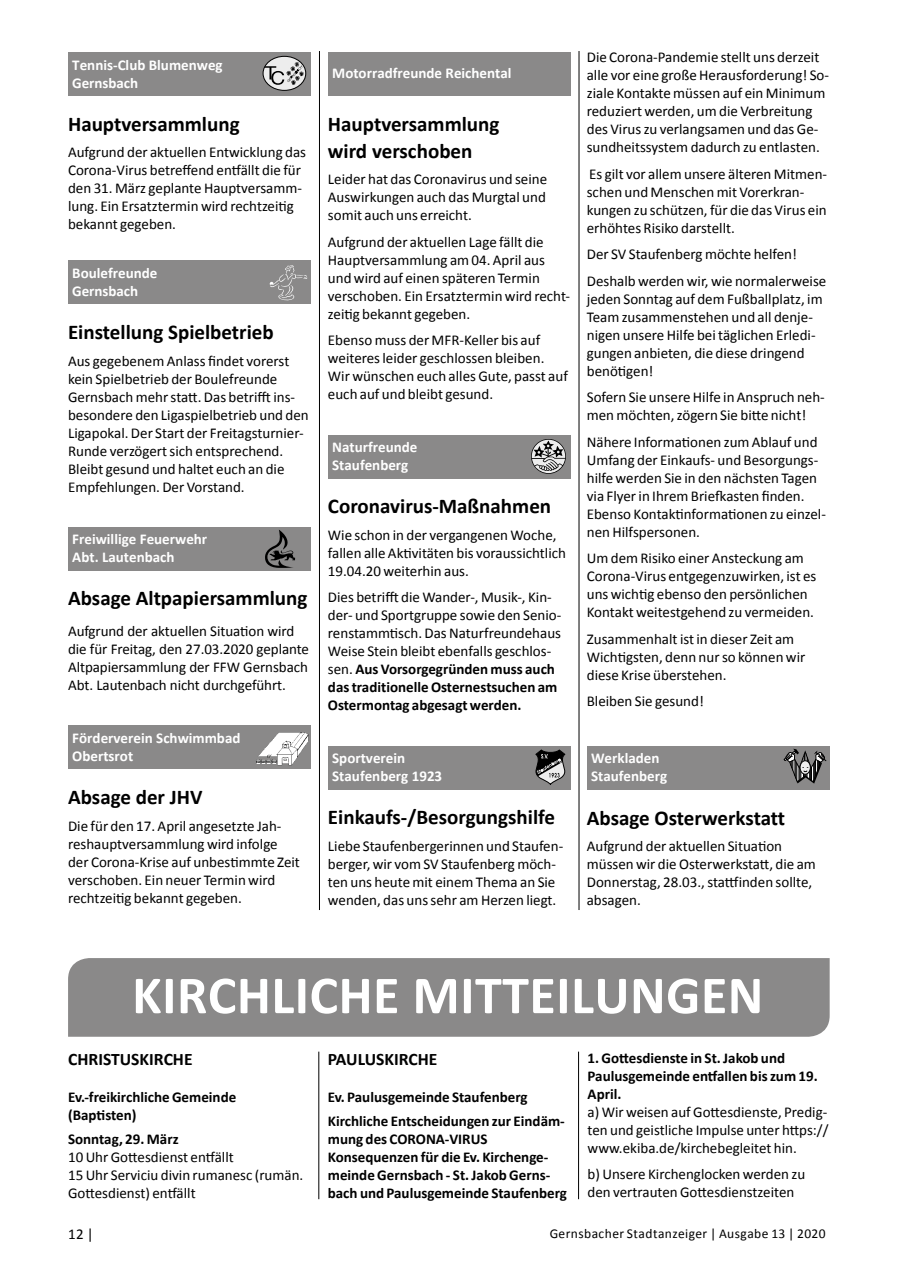
<style>
.page{position:relative;width:902px;height:1280px;background:#fff}
.page>*{position:absolute;margin:0;border:0;box-sizing:border-box;transform-origin:0 0}
.t1{font:700 54px "Calibri";letter-spacing:.01em;color:#fff}
.t2{font:700 21px/27px "Calibri";color:#000}
.t3{font:700 17.55px "Calibri";color:#000}
.t4{font:15px/18px "Calibri";color:#000}
.t5{font:700 15px/18px "Calibri";color:#000}
.t6{font:700 15px/18px "Calibri";color:#fff}
.t7{font:13.5px "Calibri";letter-spacing:.025em;color:#000}
.s1{font-weight:700}
</style>
<div class="page">
<hr style="left:578px;top:51px;width:1px;height:859px;background:#000">
<hr style="left:319px;top:51px;width:1px;height:859px;background:#000">
<div style="left:68px;top:53px;width:242px;height:43px;background:#8a8989"></div>
<svg style="left:263px;top:56px;width:43px;height:34px"></svg>
<div style="left:262px;top:56px;width:44px;height:35px;border:1px solid #000;border-radius:50%"></div>
<svg style="left:265px;top:62px;width:39px;height:23px"></svg>
<div style="left:68px;top:261px;width:242px;height:43px;background:#8a8989"></div>
<svg style="left:269px;top:265px;width:38px;height:36px"></svg>
<div style="left:68px;top:527px;width:242px;height:43px;background:#8a8989"></div>
<svg style="left:265px;top:530px;width:30px;height:38px"></svg>
<div style="left:68px;top:726px;width:242px;height:43px;background:#8a8989"></div>
<img style="left:256px;top:732px;width:53px;height:34px">
<div style="left:328px;top:53px;width:242px;height:43px;background:#8a8989"></div>
<div style="left:328px;top:435px;width:242px;height:43px;background:#8a8989"></div>
<svg style="left:531px;top:439px;width:35px;height:35px"></svg>
<svg style="left:531px;top:440px;width:34px;height:33px"></svg>
<div style="left:328px;top:746px;width:242px;height:43px;background:#8a8989"></div>
<svg style="left:535px;top:749px;width:31px;height:35px"></svg>
<div style="left:586px;top:746px;width:243px;height:43px;background:#8a8989"></div>
<svg style="left:783px;top:749px;width:43px;height:35px"></svg>
<div style="left:68px;top:958px;width:761px;height:79px;background:#8a8989"></div>
<hr style="left:318px;top:1052px;width:1px;height:147px;background:#000">
<hr style="left:578px;top:1052px;width:1px;height:147px;background:#000">
<p class="t6" style="left:72px;top:56px;width:152px">Tennis-Club Blumenweg<br>Gernsbach</p>
<h2 class="t2" style="left:68px;top:110px;width:173px">Hauptversammlung</h2>
<p class="t4" style="left:68px;top:143px;width:239px">Aufgrund der aktuellen Entwicklung das Corona-Virus betreffend entfällt die für den 31. März geplante Hauptversamm&shy;lung. Ein Ersatztermin wird rechtzeitig bekannt gegeben.</p>
<p class="t6" style="left:72px;top:264px;width:87px">Boulefreunde<br>Gernsbach</p>
<h2 class="t2" style="left:68px;top:319px;width:207px">Einstellung Spielbetrieb</h2>
<p class="t4" style="left:68px;top:352px;width:242px">Aus gegebenem Anlass findet vorerst kein Spielbetrieb der Boulefreunde Gernsbach mehr statt. Das betrifft ins&shy;besondere den Ligaspielbetrieb und den Ligapokal. Der Start der Freitagsturnier-Runde verzögert sich entsprechend.<br>Bleibt gesund und haltet euch an die Empfehlungen. Der Vorstand.</p>
<p class="t6" style="left:72px;top:530px;width:136px">Freiwillige Feuerwehr<br>Abt. Lautenbach</p>
<h2 class="t2" style="left:68px;top:585px;width:241px">Absage Altpapiersammlung</h2>
<p class="t4" style="left:68px;top:622px;width:242px">Aufgrund der aktuellen Situation wird die für Freitag, den 27.03.2020 geplante Altpapiersammlung der FFW Gernsbach Abt. Lautenbach nicht durchgeführt.</p>
<p class="t6" style="left:72px;top:729px;width:170px">Förderverein Schwimmbad<br>Obertsrot</p>
<h2 class="t2" style="left:68px;top:784px;width:136px">Absage der JHV</h2>
<p class="t4" style="left:68px;top:817px;width:233px">Die für den 17. April angesetzte Jah&shy;reshauptversammlung wird infolge der Corona-Krise auf unbestimmte Zeit verschoben. Ein neuer Termin wird rechtzeitig bekannt gegeben.</p>
<p class="t6" style="left:332px;top:64px;width:181px">Motorradfreunde Reichental</p>
<h2 class="t2" style="left:328px;top:110px;width:173px">Hauptversammlung wird verschoben</h2>
<p class="t4" style="left:328px;top:170px;width:221px;text-align:justify">Leider hat das Coronavirus und seine Auswirkungen auch das Murgtal und somit auch uns erreicht.</p>
<p class="t4" style="left:328px;top:233px;width:244px">Aufgrund der aktuellen Lage fällt die Hauptversammlung am 04. April aus und wird auf einen späteren Termin verschoben. Ein Ersatztermin wird recht&shy;zeitig bekannt gegeben.</p>
<p class="t4" style="left:328px;top:331px;width:241px">Ebenso muss der MFR-Keller bis auf weiteres leider geschlossen bleiben.<br>Wir wünschen euch alles Gute, passt auf euch auf und bleibt gesund.</p>
<p class="t6" style="left:332px;top:438px;width:87px">Naturfreunde<br>Staufenberg</p>
<h2 class="t2" style="left:328px;top:493px;width:225px">Coronavirus-Maßnahmen</h2>
<p class="t4" style="left:328px;top:526px;width:239px">Wie schon in der vergangenen Woche, fallen alle Aktivitäten bis voraussichtlich<br>19.04.20 weiterhin aus.</p>
<p class="t4" style="left:328px;top:588px;width:235px">Dies betrifft die Wander-, Musik-, Kin&shy;der- und Sportgruppe sowie den Senio&shy;renstammtisch. Das Naturfreundehaus Weise Stein bleibt ebenfalls geschlos&shy;sen. <span class="s1">Aus Vorsorgegründen muss auch das traditionelle Osternestsuchen am Ostermontag abgesagt werden.</span></p>
<p class="t6" style="left:332px;top:749px;width:111px">Sportverein<br>Staufenberg 1923</p>
<h2 class="t2" style="left:328px;top:804px;width:228px">Einkaufs-/Besorgungshilfe</h2>
<p class="t4" style="left:328px;top:837px;width:237px">Liebe Staufenbergerinnen und Staufen&shy;berger, wir vom SV Staufenberg möch&shy;ten uns heute mit einem Thema an Sie wenden, das uns sehr am Herzen liegt.</p>
<p class="t4" style="left:586px;top:48px;width:244px">Die Corona-Pandemie stellt uns derzeit alle vor eine große Herausforderung! So&shy;ziale Kontakte müssen auf ein Minimum reduziert werden, um die Verbreitung des Virus zu verlangsamen und das Ge&shy;sundheitssystem dadurch zu entlasten.</p>
<p class="t4" style="left:586px;top:165px;width:242px">Es gilt vor allem unsere älteren Mitmen&shy;schen und Menschen mit Vorerkran&shy;kungen zu schützen, für die das Virus ein erhöhtes Risiko darstellt.</p>
<p class="t4" style="left:586px;top:241px;width:241px;line-height:26.5px">Der SV Staufenberg möchte helfen!<br>Deshalb werden wir, wie normalerweise</p>
<p class="t4" style="left:586px;top:290px;width:237px">jeden Sonntag auf dem Fußballplatz, im<br>Team zusammenstehen und all denje&shy;nigen unsere Hilfe bei täglichen Erledi&shy;gungen anbieten, die diese dringend benötigen!</p>
<p class="t4" style="left:586px;top:388px;width:239px">Sofern Sie unsere Hilfe in Anspruch neh&shy;men möchten, zögern Sie bitte nicht!</p>
<p class="t4" style="left:586px;top:433px;width:241px">Nähere Informationen zum Ablauf und Umfang der Einkaufs- und Besorgungs&shy;hilfe werden Sie in den nächsten Tagen via Flyer in Ihrem Briefkasten finden.<br>Ebenso Kontaktinformationen zu einzel&shy;nen Hilfspersonen.</p>
<p class="t4" style="left:586px;top:549px;width:231px">Um dem Risiko einer Ansteckung am Corona-Virus entgegenzuwirken, ist es uns wichtig ebenso den persönlichen Kontakt weitestgehend zu vermeiden.</p>
<p class="t4" style="left:586px;top:630px;width:220px">Zusammenhalt ist in dieser Zeit am<br>Wichtigsten, denn nur so können wir diese Krise überstehen.</p>
<p class="t4" style="left:586px;top:692px;width:119px">Bleiben Sie gesund!</p>
<p class="t6" style="left:591px;top:749px;width:78px">Werkladen<br>Staufenberg</p>
<h2 class="t2" style="left:586px;top:804px;width:200px">Absage Osterwerkstatt</h2>
<p class="t4" style="left:586px;top:837px;width:231px">Aufgrund der aktuellen Situation müssen wir die Osterwerkstatt, die am<br>Donnerstag, 28.03., stattfinden sollte, absagen.</p>
<h1 class="t1" style="left:132px;top:961px;width:632px">KIRCHLICHE MITTEILUNGEN</h1>
<p class="t3" style="left:68px;top:1048px;width:126px">CHRISTUSKIRCHE</p>
<p class="t5" style="left:68px;top:1088px;width:170px">Ev.-freikirchliche Gemeinde (Baptisten)</p>
<p class="t5" style="left:68px;top:1130px;width:112px">Sonntag, 29. März</p>
<p class="t4" style="left:68px;top:1148px;width:237px">10 Uhr Gottesdienst entfällt<br>15 Uhr Serviciu divin rumanesc (rumän.<br>Gottesdienst) entfällt</p>
<p class="t5" style="left:587px;top:1049px;width:232px">1. Gottesdienste in St. Jakob und<br>Paulusgemeinde entfallen bis zum 19.<br>April.</p>
<p class="t4" style="left:587px;top:1103px;width:242px;text-align:justify">a) Wir weisen auf Gottesdienste, Predig&shy;ten und geistliche Impulse unter https:// www.ekiba.de/kirchebegleitet hin.</p>
<p class="t4" style="left:587px;top:1165px;width:219px">b) Unsere Kirchenglocken werden zu den vertrauten Gottesdienstzeiten</p>
<p class="t3" style="left:328px;top:1048px;width:111px">PAULUSKIRCHE</p>
<p class="t5" style="left:328px;top:1085px;width:238px;line-height:24.3px">Ev. Paulusgemeinde Staufenberg<br>Kirchliche Entscheidungen zur Eindäm-</p>
<p class="t5" style="left:328px;top:1130px;width:241px">mung des CORONA-VIRUS Konsequenzen für die Ev. Kirchenge&shy;meinde Gernsbach - St. Jakob Gerns&shy;bach und Paulusgemeinde Staufenberg</p>
<p class="t4" style="left:68px;top:1225px;width:27px">12 |</p>
<p class="t7" style="left:549px;top:1225px;width:277px">Gernsbacher Stadtanzeiger | Ausgabe 13 | 2020</p>
</div>
